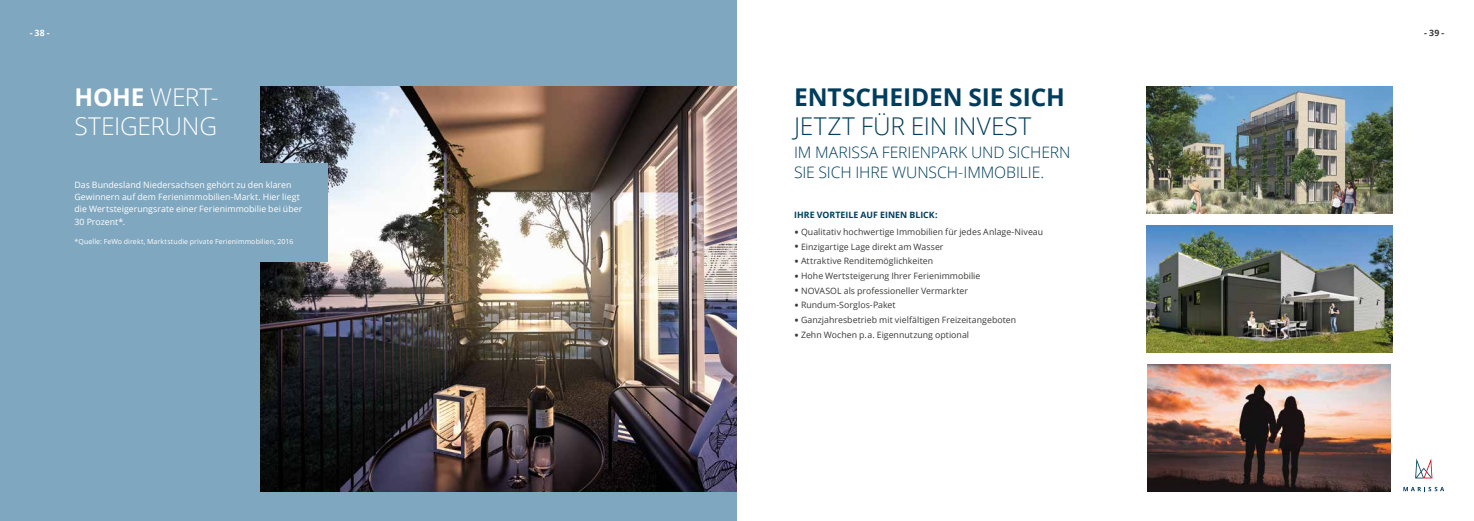
<style>
.page{position:relative;width:1474px;height:521px;background:#fff}
.page>*{position:absolute;margin:0;border:0;box-sizing:border-box;transform-origin:0 0}
.t1{font:300 24.5px/29.4px "Open Sans";letter-spacing:-.01em;color:#fff}
.t2{font:700 24.5px "Open Sans";letter-spacing:-.005em;color:#003d5c}
.t3{font:300 24.5px "Open Sans";letter-spacing:.005em;color:#003d5c}
.t4{font:300 15.75px/20.1px "Open Sans";letter-spacing:-.01em;color:#003d5c}
.t5{font:8.75px "Open Sans";letter-spacing:.005em;color:#3a3a39}
.t6{font:8.75px/12.2px "Open Sans";letter-spacing:.005em;color:#fff}
.t7{font:700 8.75px "Open Sans";letter-spacing:.005em;color:#003d5c}
.t8{font:700 8.75px "Open Sans";color:#fff}
.t9{font:700 8.75px "Open Sans";color:#3a3a39}
.t10{font:7px "Open Sans";letter-spacing:.015em;color:#fff}
.s1{font-weight:700}
.s2{font-size:13.12px}
</style>
<div class="page">
<svg style="left:1415px;top:458px;width:17px;height:20px"></svg>
<svg style="left:1403px;top:487px;width:40px;height:4px"></svg>
<div style="left:0;top:0;width:737px;height:521px;background:#7fa7bf"></div>
<img style="left:1146px;top:226px;width:246px;height:126px">
<img style="left:1146px;top:87px;width:246px;height:126px">
<img style="left:260px;top:87px;width:477px;height:404px">
<div style="left:64px;top:164px;width:263px;height:98px;background:#7fa7bf"></div>
<img style="left:1147px;top:365px;width:243px;height:126px">
<p class="t8" style="left:30px;top:27px;width:21px">- 38 -</p>
<p class="t9" style="left:1424px;top:27px;width:21px">- 39 -</p>
<h1 class="t1" style="left:74px;top:81px;width:146px"><span class="s1">HOHE</span> WERT-<br>STEIGERUNG</h1>
<p class="t6" style="left:74px;top:178px;width:229px">Das Bundesland Niedersachsen gehört zu den klaren Gewinnern auf dem Ferienimmobilien-Markt. Hier liegt die Wertsteigerungsrate einer Ferienimmobilie bei über 30 Prozent*.</p>
<p class="t10" style="left:74px;top:237px;width:220px">*Quelle: FeWo direkt, Marktstudie private Ferienimmobilien, 2016</p>
<h1 class="t2" style="left:794px;top:79px;width:272px">ENTSCHEIDEN SIE SICH</h1>
<h1 class="t3" style="left:794px;top:110px;width:239px">JETZT FÜR EIN INVEST</h1>
<h2 class="t4" style="left:794px;top:142px;width:278px">IM MARISSA FERIENPARK UND SICHERN<br>SIE SICH IHRE WUNSCH-IMMOBILIE.</h2>
<p class="t7" style="left:794px;top:208px;width:145px">IHRE VORTEILE AUF EINEN BLICK:</p>
<p class="t5" style="left:794px;top:226px;width:251px"><span class="s2">•</span> Qualitativ hochwertige Immobilien für jedes Anlage-Niveau</p>
<p class="t5" style="left:794px;top:240px;width:151px"><span class="s2">•</span> Einzigartige Lage direkt am Wasser</p>
<p class="t5" style="left:794px;top:255px;width:141px"><span class="s2">•</span> Attraktive Renditemöglichkeiten</p>
<p class="t5" style="left:794px;top:270px;width:188px"><span class="s2">•</span> Hohe Wertsteigerung Ihrer Ferienimmobilie</p>
<p class="t5" style="left:794px;top:284px;width:175px"><span class="s2">•</span> NOVASOL als professioneller Vermarkter</p>
<p class="t5" style="left:794px;top:299px;width:103px"><span class="s2">•</span> Rundum-Sorglos-Paket</p>
<p class="t5" style="left:794px;top:314px;width:224px"><span class="s2">•</span> Ganzjahresbetrieb mit vielfältigen Freizeitangeboten</p>
<p class="t5" style="left:794px;top:329px;width:177px"><span class="s2">•</span> Zehn Wochen p.a. Eigennutzung optional</p>
</div>
